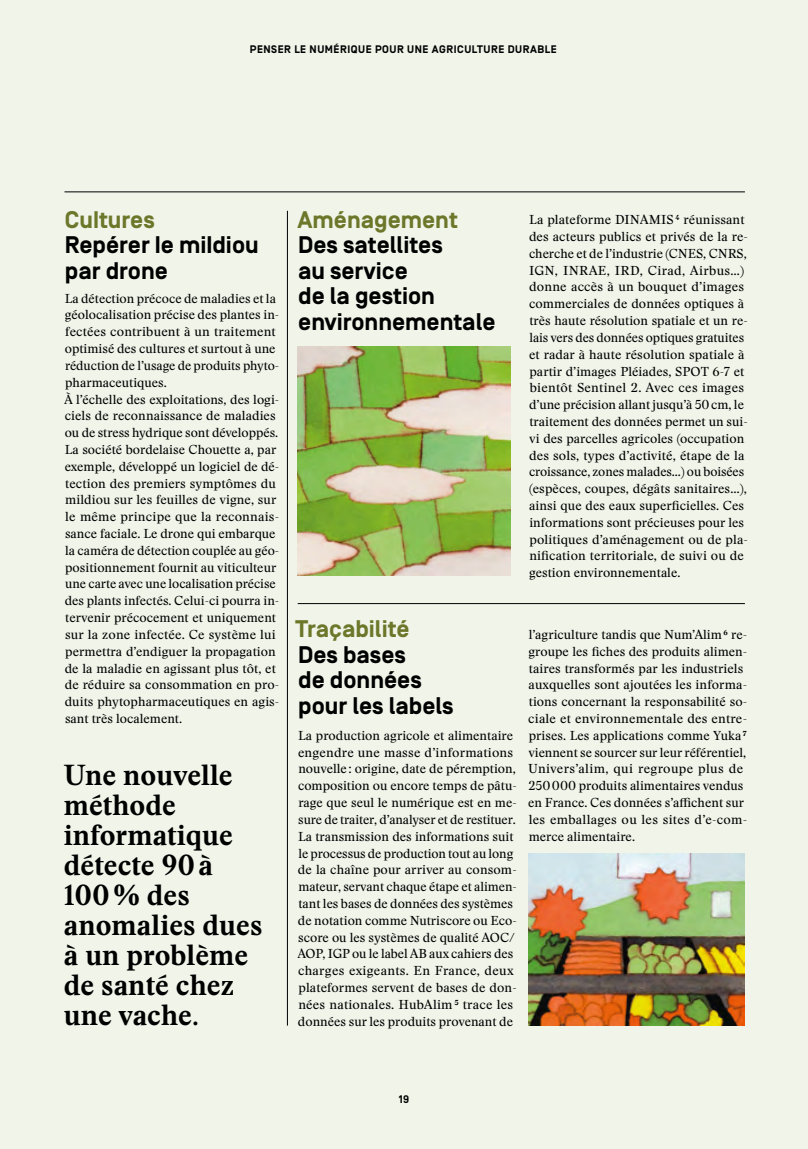
<style>
.page{position:relative;width:808px;height:1149px;background:#fff}
.page>*{position:absolute;margin:0;border:0;box-sizing:border-box;transform-origin:0 0}
.t1{font:700 28.5px/30px "Stanley";color:#000}
.t2{font:700 24px/25.5px "Simplon Norm";color:#000}
.t3{font:700 24px "Simplon Norm";color:#6c772a}
.t4{font:12.75px/16.8px "Stanley";color:#000}
.t5{font:700 10.95px "Simplon Norm";letter-spacing:.05em;color:#000}
</style>
<div class="page">
<div style="left:0;top:0;width:808px;height:1148px;background:#f0f4e9"></div>
<hr style="left:287px;top:211px;width:1px;height:814px;background:#000">
<hr style="left:64px;top:191px;width:681px;height:1px;background:#000">
<hr style="left:298px;top:603px;width:447px;height:1px;background:#000">
<img style="left:298px;top:347px;width:212px;height:228px">
<img style="left:529px;top:853px;width:215px;height:171px">
<p class="t5" style="left:250px;top:44px;width:308px">PENSER LE NUMÉRIQUE POUR UNE AGRICULTURE DURABLE</p>
<h2 class="t3" style="left:65px;top:206px;width:91px">Cultures</h2>
<h2 class="t2" style="left:65px;top:233px;width:195px">Repérer le mildiou par drone</h2>
<p class="t4" style="left:64px;top:290px;width:217px">La détection précoce de maladies et la géolocalisation précise des plantes in&shy;fectées contribuent à un traitement optimisé des cultures et surtout à une réduction de l’usage de produits phyto&shy;pharmaceutiques.<br>À l’échelle des exploitations, des logi&shy;ciels de reconnaissance de maladies ou de stress hydrique sont développés.<br>La société bordelaise Chouette a, par exemple, développé un logiciel de dé&shy;tection des premiers symptômes du mildiou sur les feuilles de vigne, sur le même principe que la reconnais&shy;sance faciale. Le drone qui embarque la caméra de détection couplée au géo&shy;positionnement fournit au viticulteur une carte avec une localisation précise des plants infectés. Celui-ci pourra in&shy;tervenir précocement et uniquement sur la zone infectée. Ce système lui permettra d’endiguer la propagation de la maladie en agissant plus tôt, et de réduire sa consommation en pro&shy;duits phytopharmaceutiques en agis&shy;sant très localement.</p>
<h1 class="t1" style="left:64px;top:759px;width:200px">Une nouvelle méthode informatique détecte 90 à<br>100 % des anomalies dues à un problème de santé chez une vache.</h1>
<h2 class="t3" style="left:297px;top:206px;width:162px">Aménagement</h2>
<h2 class="t2" style="left:298px;top:233px;width:199px">Des satellites<br>au service<br>de la gestion environnementale</h2>
<p class="t4" style="left:529px;top:211px;width:220px">La plateforme DINAMIS 4 réunissant des acteurs publics et privés de la re&shy;cherche et de l’industrie (CNES, CNRS, IGN, INRAE, IRD, Cirad, Airbus…) donne accès à un bouquet d’images commerciales de données optiques à très haute résolution spatiale et un re&shy;lais vers des données optiques gratuites et radar à haute résolution spatiale à partir d’images Pléiades, SPOT 6-7 et bientôt Sentinel 2. Avec ces images d’une précision allant jusqu’à 50 cm, le traitement des données permet un sui&shy;vi des parcelles agricoles (occupation des sols, types d’activité, étape de la croissance, zones malades…) ou boisées (espèces, coupes, dégâts sanitaires…), ainsi que des eaux superficielles. Ces informations sont précieuses pour les politiques d’aménagement ou de pla&shy;nification territoriale, de suivi ou de gestion environnementale.</p>
<h2 class="t3" style="left:295px;top:615px;width:116px">Traçabilité</h2>
<h2 class="t2" style="left:298px;top:642px;width:157px">Des bases<br>de données pour les labels</h2>
<p class="t4" style="left:297px;top:726px;width:221px">La production agricole et alimentaire engendre une masse d’informations nouvelle : origine, date de péremption, composition ou encore temps de pâtu&shy;rage que seul le numérique est en me&shy;sure de traiter, d’analyser et de restituer.<br>La transmission des informations suit le processus de production tout au long de la chaîne pour arriver au consom&shy;mateur, servant chaque étape et alimen&shy;tant les bases de données des systèmes de notation comme Nutriscore ou Eco&shy;score ou les systèmes de qualité AOC/ AOP, IGP ou le label AB aux cahiers des charges exigeants. En France, deux plateformes servent de bases de don&shy;nées nationales. HubAlim 5 trace les données sur les produits provenant de</p>
<p class="t4" style="left:528px;top:626px;width:220px">l’agriculture tandis que Num’Alim 6 re&shy;groupe les fiches des produits alimen&shy;taires transformés par les industriels auxquelles sont ajoutées les informa&shy;tions concernant la responsabilité so&shy;ciale et environnementale des entre&shy;prises. Les applications comme Yuka 7 viennent se sourcer sur leur référentiel, Univers’alim, qui regroupe plus de 250 000 produits alimentaires vendus en France. Ces données s’affichent sur les emballages ou les sites d’e-com&shy;merce alimentaire.</p>
<p class="t5" style="left:399px;top:1093px;width:12px">19</p>
</div>
